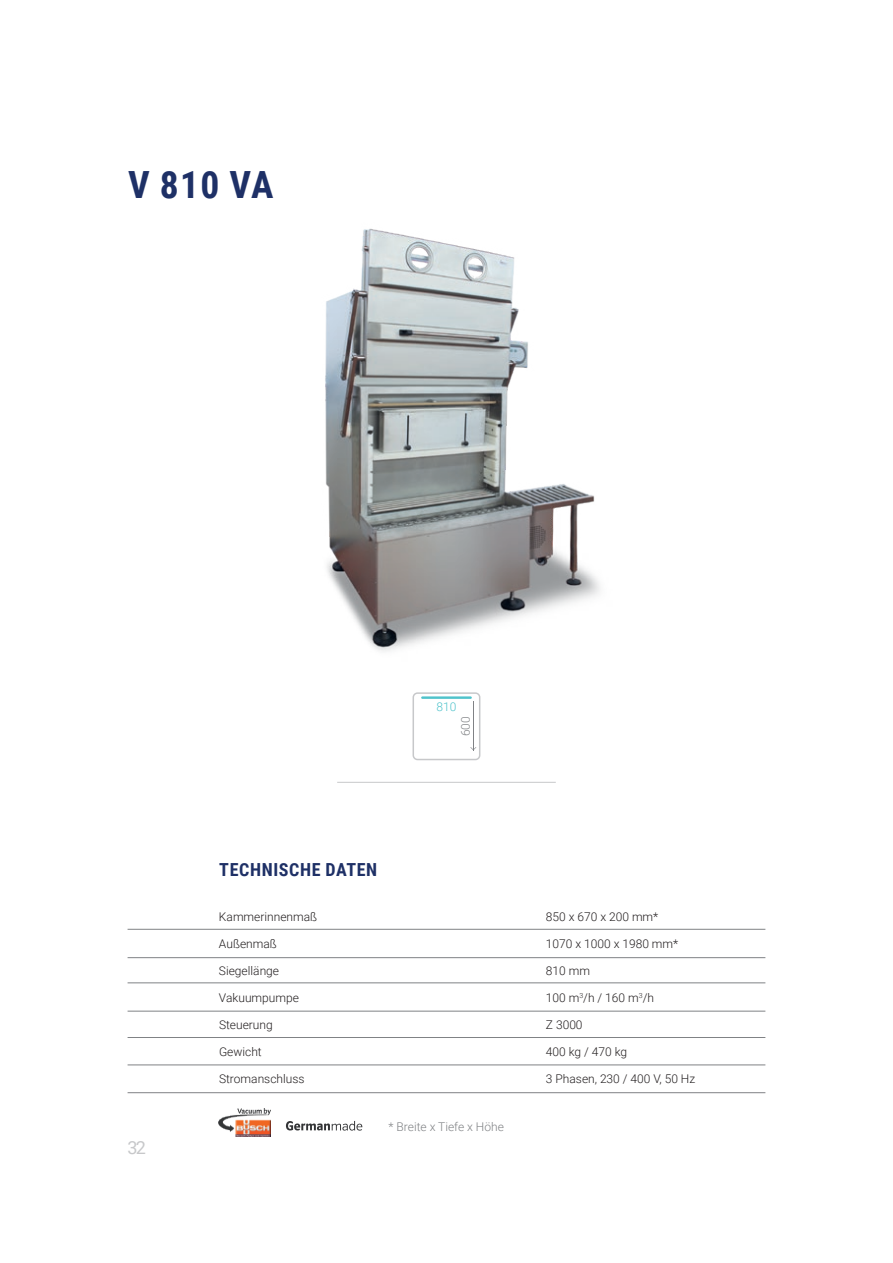
<style>
.page{position:relative;width:893px;height:1263px;background:#fff}
.page>*{position:absolute;margin:0;border:0;box-sizing:border-box;transform-origin:0 0}
.t1{font:700 37.5px "Roboto Condensed";color:#1e3066}
.t2{font:700 18px "Roboto Condensed";letter-spacing:.035em;color:#1e3066}
.t3{font:18px "Roboto";color:#c7c8ca}
.t4{font:300 12px "Roboto";color:#231f20}
.t5{font:300 12px "Roboto";color:#808285}
.t6{font:300 12px "Roboto";color:#4fc3cb}
</style>
<div class="page">
<hr style="left:128px;top:929px;width:637px;height:1px;background:#808285">
<hr style="left:128px;top:957px;width:637px;height:1px;background:#808285">
<hr style="left:128px;top:982px;width:637px;height:1px;background:#808285">
<hr style="left:128px;top:1011px;width:637px;height:1px;background:#808285">
<hr style="left:128px;top:1037px;width:637px;height:1px;background:#808285">
<hr style="left:128px;top:1065px;width:637px;height:1px;background:#808285">
<hr style="left:337px;top:782px;width:219px;height:1px;background:#c7c8ca">
<hr style="left:128px;top:1092px;width:637px;height:1px;background:#808285">
<img style="left:219px;top:1108px;width:51px;height:29px">
<svg style="left:286px;top:1121px;width:76px;height:9px"></svg>
<img style="left:325px;top:228px;width:275px;height:424px">
<svg style="left:413px;top:692px;width:67px;height:68px"></svg>
<h1 class="t1" style="left:128px;top:159px;width:147px">V 810 VA</h1>
<h2 class="t2" style="left:219px;top:857px;width:159px">TECHNISCHE DATEN</h2>
<p class="t6" style="left:437px;top:699px;width:21px">810</p>
<p class="t5" style="left:457px;top:736px;width:21px;rotate:-90deg">600</p>
<p class="t4" style="left:219px;top:909px;width:100px">Kammerinnenmaß</p>
<p class="t4" style="left:546px;top:909px;width:114px">850 x 670 x 200 mm*</p>
<p class="t4" style="left:219px;top:936px;width:59px">Außenmaß</p>
<p class="t4" style="left:546px;top:936px;width:134px">1070 x 1000 x 1980 mm*</p>
<p class="t4" style="left:219px;top:963px;width:62px">Siegellänge</p>
<p class="t4" style="left:546px;top:963px;width:46px">810 mm</p>
<p class="t4" style="left:219px;top:990px;width:81px">Vakuumpumpe</p>
<p class="t4" style="left:546px;top:990px;width:110px">100 m<sup>3</sup>/h / 160 m<sup>3</sup>/h</p>
<p class="t4" style="left:219px;top:1017px;width:55px">Steuerung</p>
<p class="t4" style="left:546px;top:1017px;width:38px">Z 3000</p>
<p class="t4" style="left:219px;top:1044px;width:44px">Gewicht</p>
<p class="t4" style="left:546px;top:1044px;width:83px">400 kg / 470 kg</p>
<p class="t4" style="left:219px;top:1071px;width:87px">Stromanschluss</p>
<p class="t4" style="left:546px;top:1071px;width:151px">3 Phasen, 230 / 400 V, 50 Hz</p>
<h2 class="t3" style="left:128px;top:1135px;width:20px">32</h2>
<p class="t5" style="left:388px;top:1118px;width:117px">* Breite x Tiefe x Höhe</p>
</div>
